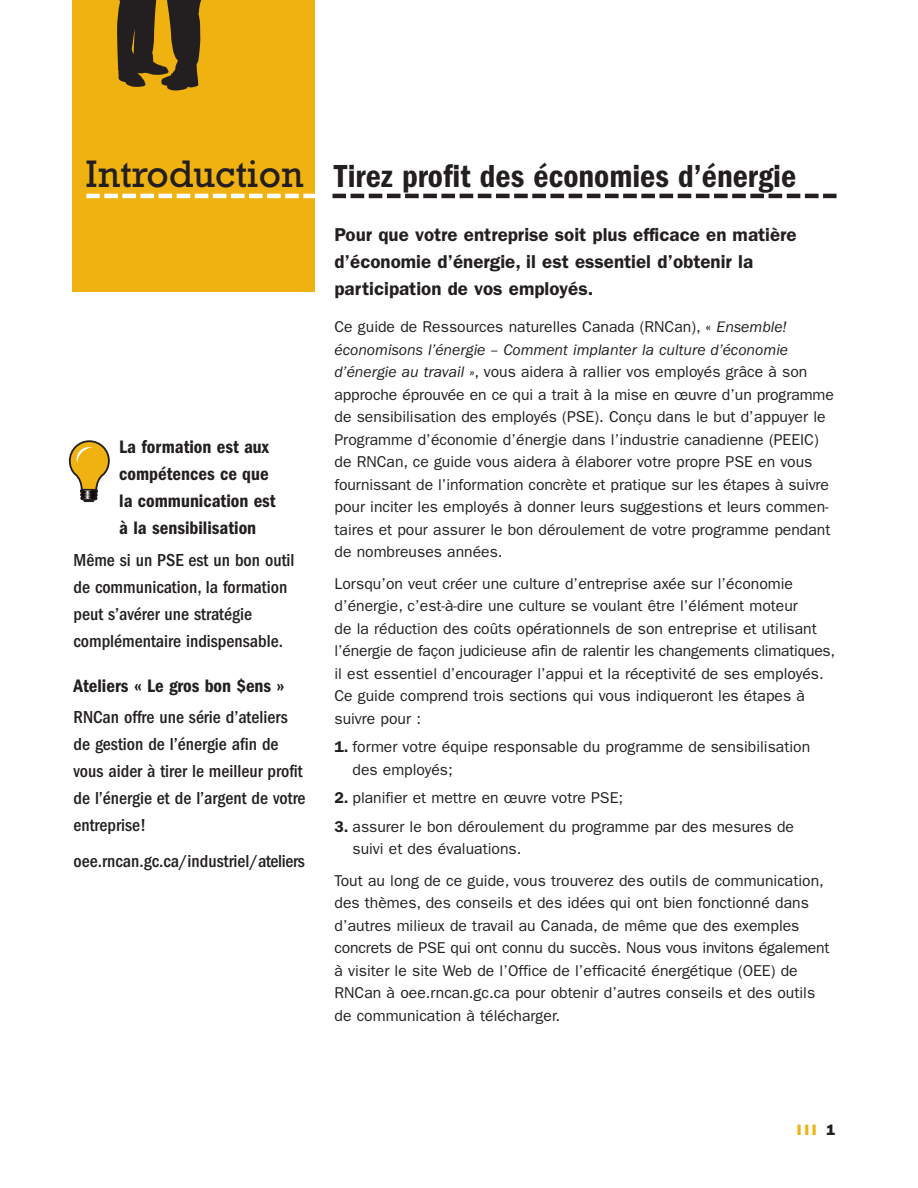
<style>
.page{position:relative;width:918px;height:1188px;background:#fff}
.page>*{position:absolute;margin:0;border:0;box-sizing:border-box;transform-origin:0 0}
.t1{font:600 condensed 33px "Franklin Gothic";color:#231f20}
.t2{font:600 18.75px/27px "Franklin Gothic";color:#231f20}
.t3{font:600 condensed 18.75px/27px "Franklin Gothic";color:#231f20}
.t4{font:500 condensed 18px/27px "Franklin Gothic";color:#231f20}
.t5{font:15.75px/22.5px "Franklin Gothic";color:#231f20}
.t6{font:800 15px "Franklin Gothic";color:#231f20}
.s1{font-family:"Rockwell";font-weight:400;font-stretch:normal;font-size:39px}
.s2{font-style:italic}
.s3{font-weight:600}
.s4{color:#efb211}
</style>
<div class="page">
<div style="left:72px;top:0;width:243px;height:292px;background:#efb211"></div>
<svg style="left:104px;top:194px;width:195px;height:4px"></svg>
<hr style="left:86px;top:194px;width:14px;height:4px;background:#fff">
<hr style="left:303px;top:194px;width:14px;height:4px;background:#fff">
<svg style="left:350px;top:194px;width:469px;height:4px"></svg>
<hr style="left:333px;top:194px;width:13px;height:4px;background:#231f20">
<hr style="left:823px;top:194px;width:14px;height:4px;background:#231f20">
<svg style="left:117px;top:0;width:85px;height:90px"></svg>
<svg style="left:69px;top:440px;width:41px;height:62px"></svg>
<h1 class="t1" style="left:86px;top:165px;width:712px"><span class="s1">Introduction</span> Tirez profit des économies d’énergie</h1>
<p class="t3" style="left:119px;top:435px;width:158px">La formation est aux compétences ce que la communication est à la sensibilisation</p>
<p class="t4" style="left:74px;top:548px;width:223px">Même si un PSE est un bon outil de communication, la formation peut s’avérer une stratégie complémentaire indispensable.</p>
<p class="t3" style="left:74px;top:673px;width:213px">Ateliers « Le gros bon $ens »</p>
<p class="t4" style="left:74px;top:705px;width:234px">RNCan offre une série d’ateliers de gestion de l’énergie afin de vous aider à tirer le meilleur profit de l’énergie et de l’argent de votre entreprise!</p>
<p class="t4" style="left:74px;top:849px;width:233px">oee.rncan.gc.ca/industriel/ateliers</p>
<p class="t2" style="left:334px;top:222px;width:464px">Pour que votre entreprise soit plus efficace en matière d’économie d’énergie, il est essentiel d’obtenir la participation de vos employés.</p>
<p class="t5" style="left:334px;top:317px;width:501px">Ce guide de Ressources naturelles Canada (RNCan), « <span class="s2">Ensemble! économisons l’énergie – Comment implanter la culture d’économie d’énergie au travail »</span>, vous aidera à rallier vos employés grâce à son approche éprouvée en ce qui a trait à la mise en œuvre d’un programme de sensibilisation des employés (PSE). Conçu dans le but d’appuyer le Programme d’économie d’énergie dans l’industrie canadienne (PEEIC) de RNCan, ce guide vous aidera à élaborer votre propre PSE en vous fournissant de l’information concrète et pratique sur les étapes à suivre pour inciter les employés à donner leurs suggestions et leurs commen&shy;taires et pour assurer le bon déroulement de votre programme pendant de nombreuses années.</p>
<p class="t5" style="left:334px;top:573px;width:502px">Lorsqu’on veut créer une culture d’entreprise axée sur l’économie d’énergie, c’est-à-dire une culture se voulant être l’élément moteur<br>de la réduction des coûts opérationnels de son entreprise et utilisant l’énergie de façon judicieuse afin de ralentir les changements climatiques, il est essentiel d’encourager l’appui et la réceptivité de ses employés.<br>Ce guide comprend trois sections qui vous indiqueront les étapes à suivre pour :</p>
<p class="t5" style="left:352px;top:737px;width:459px;text-indent:-18px"><span class="s3">1.</span> former votre équipe responsable du programme de sensibilisation des employés;</p>
<p class="t5" style="left:334px;top:788px;width:290px"><span class="s3">2.</span> planifier et mettre en œuvre votre PSE;</p>
<p class="t5" style="left:352px;top:816px;width:443px;text-indent:-18px"><span class="s3">3.</span> assurer le bon déroulement du programme par des mesures de suivi et des évaluations.</p>
<p class="t5" style="left:334px;top:870px;width:497px">Tout au long de ce guide, vous trouverez des outils de communication, des thèmes, des conseils et des idées qui ont bien fonctionné dans d’autres milieux de travail au Canada, de même que des exemples concrets de PSE qui ont connu du succès. Nous vous invitons également à visiter le site Web de l’Office de l’efficacité énergétique (OEE) de RNCan à oee.rncan.gc.ca pour obtenir d’autres conseils et des outils de communication à télécharger.</p>
<p class="t6" style="left:797px;top:1125px;width:40px"><span class="s4">❙❙❙</span> 1</p>
</div>
